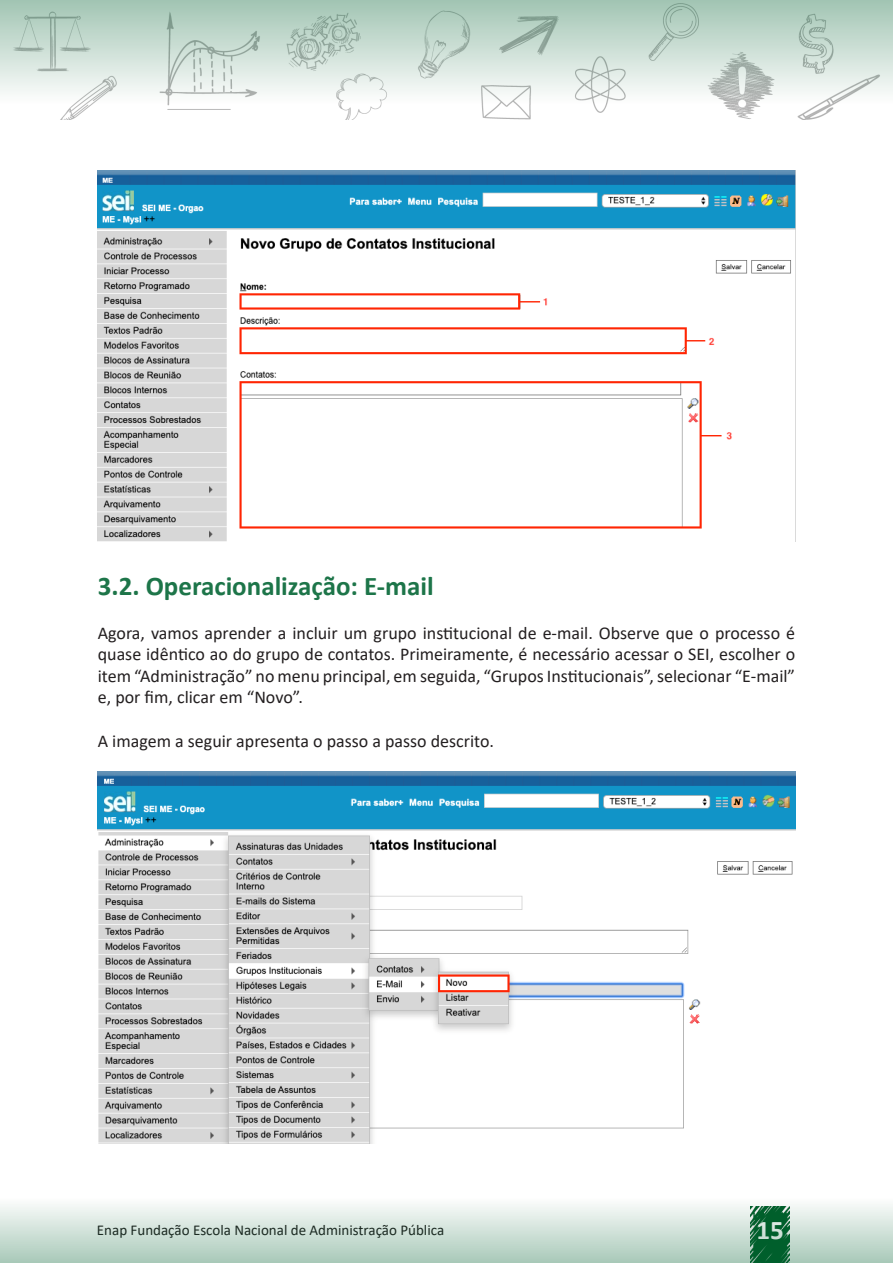
<style>
.page{position:relative;width:893px;height:1263px;background:#fff}
.page>*{position:absolute;margin:0;border:0;box-sizing:border-box;transform-origin:0 0}
.Sub-titulo{font:700 27px "Calibri";color:#1d7549}
.t1{font:700 27px "Calibri";color:#fff}
.texto{font:18px/21.6px "Calibri";color:#231f20;text-align:justify}
.t2{font:15px "Calibri";color:#231f20}
</style>
<div class="page">
<svg style="left:0;top:0;width:893px;height:120px"></svg>
<svg style="left:0;top:1205px;width:893px;height:58px;background:#c6dbd0"></svg>
<img style="left:98px;top:170px;width:697px;height:371px">
<img style="left:98px;top:772px;width:697px;height:372px">
<p class="Sub-titulo" style="left:98px;top:567px;width:337px">3.2. Operacionalização: E-mail</p>
<p class="texto" style="left:98px;top:621px;width:699px">Agora, vamos aprender a incluir um grupo institucional de e-mail. Observe que o processo é quase idêntico ao do grupo de contatos. Primeiramente, é necessário acessar o SEI, escolher o item “Administração” no menu principal, em seguida, “Grupos Institucionais”, selecionar “E-mail” e, por fim, clicar em “Novo”.</p>
<p class="texto" style="left:98px;top:729px;width:398px">A imagem a seguir apresenta o passo a passo descrito.</p>
<p class="t2" style="left:97px;top:1220px;width:349px">Enap Fundação Escola Nacional de Administração Pública</p>
<h1 class="t1" style="left:757px;top:1210px;width:29px">15</h1>
</div>
